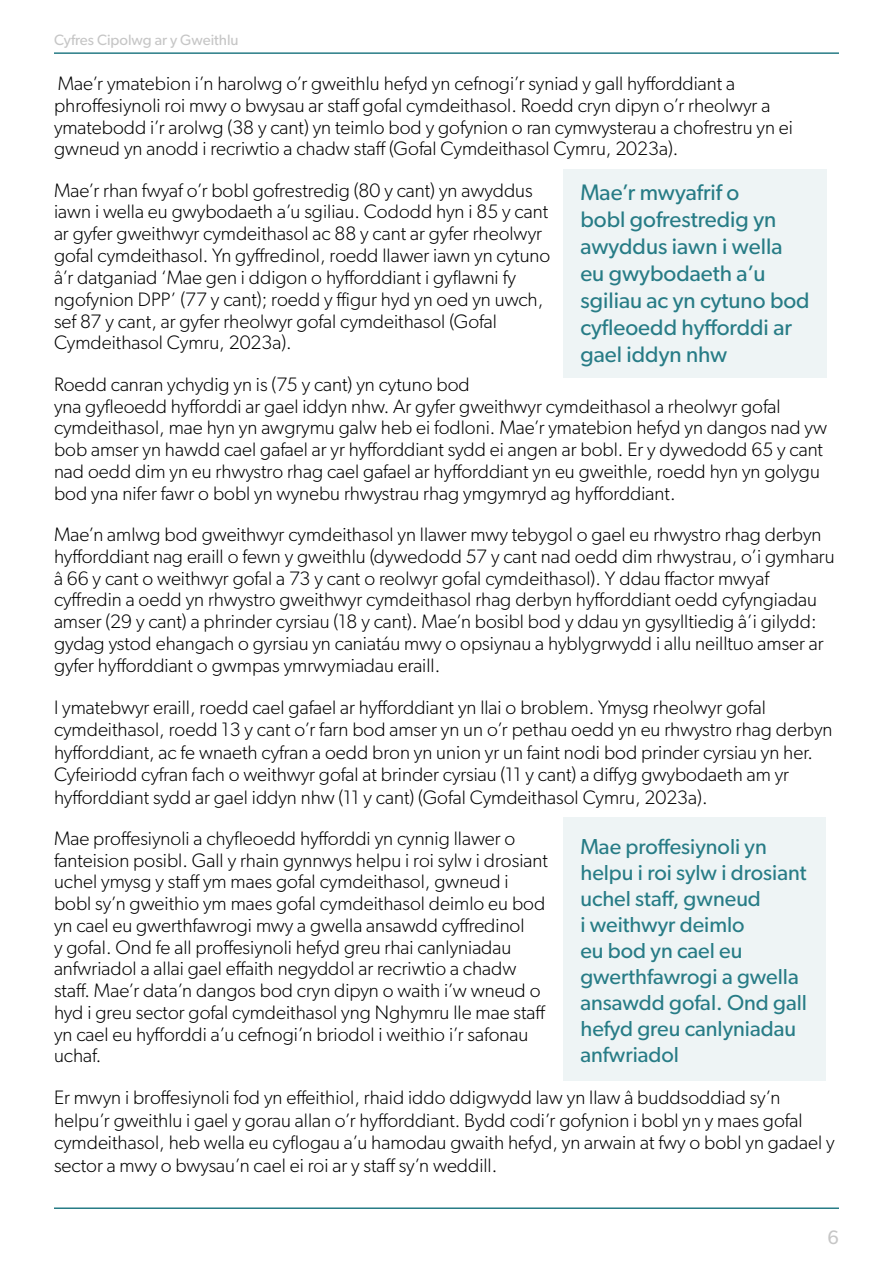
<style>
.page{position:relative;width:893px;height:1263px;background:#fff}
.page>*{position:absolute;margin:0;border:0;box-sizing:border-box;transform-origin:0 0}
.t1{font:22.5px/27px "Gibson";color:#277c86}
.t2{font:21.75px/26.1px "Gibson";color:#277c86}
.t3{font:300 19.5px/21.8px "Gibson";color:#000}
.t4{font:19.5px "Gibson";color:#c6c6c6}
.t5{font:15px "Gibson";color:#c6c6c6}
</style>
<div class="page">
<hr style="left:54px;top:52px;width:785px;height:2px;background:#277c86">
<hr style="left:54px;top:1207px;width:785px;height:2px;background:#277c86">
<div style="left:563px;top:169px;width:264px;height:208px;background:#eef4f5"></div>
<div style="left:563px;top:817px;width:263px;height:264px;background:#eef4f5"></div>
<p class="t5" style="left:54px;top:30px;width:186px">Cyfres Cipolwg ar y Gweithlu</p>
<p class="t3" style="left:54px;top:72px;width:740px">Mae’r ymatebion i’n harolwg o’r gweithlu hefyd yn cefnogi’r syniad y gall hyfforddiant a phroffesiynoli roi mwy o bwysau ar staff gofal cymdeithasol. Roedd cryn dipyn o’r rheolwyr a ymatebodd i’r arolwg (38 y cant) yn teimlo bod y gofynion o ran cymwysterau a chofrestru yn ei gwneud yn anodd i recriwtio a chadw staff (Gofal Cymdeithasol Cymru, 2023a).</p>
<p class="t3" style="left:54px;top:179px;width:498px">Mae’r rhan fwyaf o’r bobl gofrestredig (80 y cant) yn awyddus iawn i wella eu gwybodaeth a’u sgiliau. Cododd hyn i 85 y cant ar gyfer gweithwyr cymdeithasol ac 88 y cant ar gyfer rheolwyr gofal cymdeithasol. Yn gyffredinol, roedd llawer iawn yn cytuno â’r datganiad ‘Mae gen i ddigon o hyfforddiant i gyflawni fy ngofynion DPP’ (77 y cant); roedd y ffigur hyd yn oed yn uwch, sef 87 y cant, ar gyfer rheolwyr gofal cymdeithasol (Gofal Cymdeithasol Cymru, 2023a).</p>
<p class="t3" style="left:54px;top:373px;width:775px">Roedd canran ychydig yn is (75 y cant) yn cytuno bod<br>yna gyfleoedd hyfforddi ar gael iddyn nhw. Ar gyfer gweithwyr cymdeithasol a rheolwyr gofal cymdeithasol, mae hyn yn awgrymu galw heb ei fodloni. Mae’r ymatebion hefyd yn dangos nad yw bob amser yn hawdd cael gafael ar yr hyfforddiant sydd ei angen ar bobl. Er y dywedodd 65 y cant nad oedd dim yn eu rhwystro rhag cael gafael ar hyfforddiant yn eu gweithle, roedd hyn yn golygu bod yna nifer fawr o bobl yn wynebu rhwystrau rhag ymgymryd ag hyfforddiant.</p>
<p class="t3" style="left:54px;top:523px;width:782px">Mae’n amlwg bod gweithwyr cymdeithasol yn llawer mwy tebygol o gael eu rhwystro rhag derbyn hyfforddiant nag eraill o fewn y gweithlu (dywedodd 57 y cant nad oedd dim rhwystrau, o’i gymharu â 66 y cant o weithwyr gofal a 73 y cant o reolwyr gofal cymdeithasol). Y ddau ffactor mwyaf cyffredin a oedd yn rhwystro gweithwyr cymdeithasol rhag derbyn hyfforddiant oedd cyfyngiadau amser (29 y cant) a phrinder cyrsiau (18 y cant). Mae’n bosibl bod y ddau yn gysylltiedig â’i gilydd: gydag ystod ehangach o gyrsiau yn caniatáu mwy o opsiynau a hyblygrwydd i allu neilltuo amser ar gyfer hyfforddiant o gwmpas ymrwymiadau eraill.</p>
<p class="t3" style="left:54px;top:695px;width:780px;line-height:22.5px">I ymatebwyr eraill, roedd cael gafael ar hyfforddiant yn llai o broblem. Ymysg rheolwyr gofal cymdeithasol, roedd 13 y cant o’r farn bod amser yn un o’r pethau oedd yn eu rhwystro rhag derbyn hyfforddiant, ac fe wnaeth cyfran a oedd bron yn union yr un faint nodi bod prinder cyrsiau yn her.<br>Cyfeiriodd cyfran fach o weithwyr gofal at brinder cyrsiau (11 y cant) a diffyg gwybodaeth am yr hyfforddiant sydd ar gael iddyn nhw (11 y cant) (Gofal Cymdeithasol Cymru, 2023a).</p>
<p class="t3" style="left:54px;top:827px;width:495px">Mae proffesiynoli a chyfleoedd hyfforddi yn cynnig llawer o fanteision posibl. Gall y rhain gynnwys helpu i roi sylw i drosiant uchel ymysg y staff ym maes gofal cymdeithasol, gwneud i bobl sy’n gweithio ym maes gofal cymdeithasol deimlo eu bod yn cael eu gwerthfawrogi mwy a gwella ansawdd cyffredinol<br>y gofal. Ond fe all proffesiynoli hefyd greu rhai canlyniadau anfwriadol a allai gael effaith negyddol ar recriwtio a chadw staff. Mae’r data’n dangos bod cryn dipyn o waith i’w wneud o hyd i greu sector gofal cymdeithasol yng Nghymru lle mae staff yn cael eu hyfforddi a’u cefnogi’n briodol i weithio i’r safonau uchaf.</p>
<p class="t3" style="left:54px;top:1086px;width:782px;line-height:22.5px">Er mwyn i broffesiynoli fod yn effeithiol, rhaid iddo ddigwydd law yn llaw â buddsoddiad sy’n helpu’r gweithlu i gael y gorau allan o’r hyfforddiant. Bydd codi’r gofynion i bobl yn y maes gofal cymdeithasol, heb wella eu cyflogau a’u hamodau gwaith hefyd, yn arwain at fwy o bobl yn gadael y sector a mwy o bwysau’n cael ei roi ar y staff sy’n weddill.</p>
<p class="t1" style="left:580px;top:179px;width:231px">Mae’r mwyafrif o<br>bobl gofrestredig yn awyddus iawn i wella eu gwybodaeth a’u sgiliau ac yn cytuno bod cyfleoedd hyfforddi ar gael iddyn nhw</p>
<p class="t2" style="left:580px;top:833px;width:228px">Mae proffesiynoli yn helpu i roi sylw i drosiant uchel staff, gwneud<br>i weithwyr deimlo<br>eu bod yn cael eu gwerthfawrogi a gwella ansawdd gofal. Ond gall hefyd greu canlyniadau anfwriadol</p>
<p class="t4" style="left:827px;top:1225px;width:13px">6</p>
</div>
